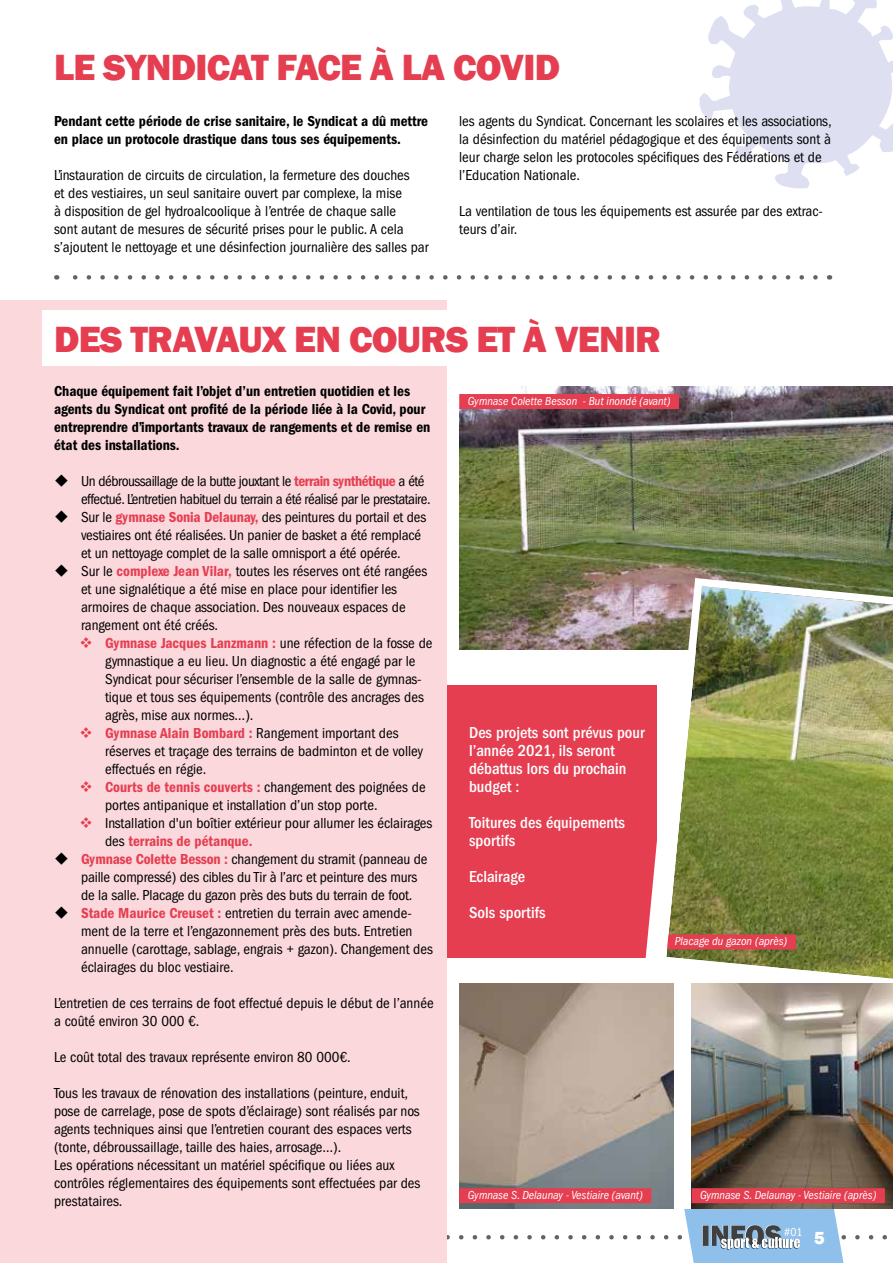
<style>
.page{position:relative;width:893px;height:1263px;background:#fff}
.page>*{position:absolute;margin:0;border:0;box-sizing:border-box;transform-origin:0 0}
.t1{font:800 37.5px "Franklin Gothic";letter-spacing:-.02em;color:#e53e51}
.t2{font:800 18px "Franklin Gothic";color:#fff}
.t3{font:500 condensed 16.5px/18px "Franklin Gothic LT Pro";color:#fff}
.t4{font:condensed 15px/18px "Franklin Gothic LT Pro";color:#000}
.t5{font:15px/18px "Franklin Gothic LT Pro Cn Dm";color:#000}
.t6{font:15px "Franklin Gothic LT Pro Cn Dm";color:#e53e51}
.t7{font:italic condensed 12px "Franklin Gothic LT Pro";color:#fff}
.t8{font:condensed 12px "Franklin Gothic LT Pro";color:#fff}
.s1{font-family:"Franklin Gothic LT Pro Cn Dm";font-stretch:normal;color:#e53e51}
.s2{font-family:"Franklin Gothic LT Pro";font-stretch:condensed;color:#000}
</style>
<div class="page">
<svg style="left:446px;top:1209px;width:441px;height:54px"></svg>
<div style="left:387px;top:685px;width:270px;height:272px;background:#e53e51"></div>
<div style="left:0;top:301px;width:446px;height:962px;background:#fad8dc"></div>
<svg style="left:700px;top:0;width:193px;height:189px"></svg>
<div style="left:43px;top:310px;width:796px;height:56px;background:#fff"></div>
<img style="left:459px;top:387px;width:434px;height:262px">
<img style="left:654px;top:574px;width:239px;height:418px">
<div style="left:459px;top:394px;width:220px;height:15px;background:#e53e51"></div>
<div style="left:666px;top:934px;width:130px;height:15px;background:#e53e51"></div>
<svg style="left:645px;top:681px;width:48px;height:280px"></svg>
<svg style="left:73px;top:275px;width:742px;height:5px"></svg>
<img style="left:459px;top:984px;width:214px;height:225px">
<img style="left:691px;top:984px;width:202px;height:225px">
<div style="left:459px;top:1188px;width:192px;height:15px;background:#e53e51"></div>
<div style="left:691px;top:1188px;width:194px;height:15px;background:#e53e51"></div>
<h1 class="t1" style="left:54px;top:43px;width:508px">LE SYNDICAT FACE À LA COVID</h1>
<p class="t5" style="left:54px;top:112px;width:376px">Pendant cette période de crise sanitaire, le Syndicat a dû mettre en place un protocole drastique dans tous ses équipements.</p>
<p class="t4" style="left:54px;top:166px;width:376px">L’instauration de circuits de circulation, la fermeture des douches<br>et des vestiaires, un seul sanitaire ouvert par complexe, la mise<br>à disposition de gel hydroalcoolique à l’entrée de chaque salle<br>sont autant de mesures de sécurité prises pour le public. A cela s’ajoutent le nettoyage et une désinfection journalière des salles par</p>
<p class="t4" style="left:459px;top:112px;width:374px">les agents du Syndicat. Concernant les scolaires et les associations, la désinfection du matériel pédagogique et des équipements sont à leur charge selon les protocoles spécifiques des Fédérations et de l’Education Nationale.</p>
<p class="t4" style="left:459px;top:202px;width:365px">La ventilation de tous les équipements est assurée par des extrac&shy;teurs d’air.</p>
<h1 class="t1" style="left:54px;top:315px;width:609px">DES TRAVAUX EN COURS ET À VENIR</h1>
<p class="t5" style="left:54px;top:382px;width:378px">Chaque équipement fait l’objet d’un entretien quotidien et les agents du Syndicat ont profité de la période liée à la Covid, pour entreprendre d’importants travaux de rangements et de remise en état des installations.</p>
<p class="t4" style="left:81px;top:472px;width:351px">Un débroussaillage de la butte jouxtant le <span class="s1">terrain synthétique</span> a été effectué. L’entretien habituel du terrain a été réalisé par le prestataire.<br>Sur le <span class="s1">gymnase Sonia Delaunay,</span> des peintures du portail et des vestiaires ont été réalisées. Un panier de basket a été remplacé et un nettoyage complet de la salle omnisport a été opérée.<br>Sur le <span class="s1">complexe Jean Vilar,</span> toutes les réserves ont été rangées et une signalétique a été mise en place pour identifier les armoires de chaque association. Des nouveaux espaces de rangement ont été créés.</p>
<p class="t6" style="left:105px;top:634px;width:329px">Gymnase Jacques Lanzmann : <span class="s2">une réfection de la fosse de</span></p>
<p class="t4" style="left:105px;top:652px;width:320px">gymnastique a eu lieu. Un diagnostic a été engagé par le Syndicat pour sécuriser l’ensemble de la salle de gymnas&shy;tique et tous ses équipements (contrôle des ancrages des agrès, mise aux normes…).<br><span class="s1">Gymnase Alain Bombard :</span> Rangement important des réserves et traçage des terrains de badminton et de volley effectués en régie.</p>
<p class="t6" style="left:105px;top:778px;width:322px">Courts de tennis couverts : <span class="s2">changement des poignées de</span></p>
<p class="t4" style="left:105px;top:796px;width:329px">portes antipanique et installation d’un stop porte.<br>Installation d'un boîtier extérieur pour allumer les éclairages</p>
<p class="t6" style="left:105px;top:832px;width:149px"><span class="s2">des</span> terrains de pétanque.</p>
<p class="t4" style="left:81px;top:850px;width:353px"><span class="s1">Gymnase Colette Besson :</span> changement du stramit (panneau de paille compressé) des cibles du Tir à l’arc et peinture des murs de la salle. Placage du gazon près des buts du terrain de foot.<br><span class="s1">Stade Maurice Creuset :</span> entretien du terrain avec amende&shy;ment de la terre et l’engazonnement près des buts. Entretien annuelle (carottage, sablage, engrais + gazon). Changement des éclairages du bloc vestiaire.</p>
<p class="t4" style="left:54px;top:994px;width:381px">L’entretien de ces terrains de foot effectué depuis le début de l’année a coûté environ 30 000 €.</p>
<p class="t4" style="left:54px;top:1048px;width:298px">Le coût total des travaux représente environ 80 000€.</p>
<p class="t4" style="left:54px;top:1084px;width:368px">Tous les travaux de rénovation des installations (peinture, enduit, pose de carrelage, pose de spots d’éclairage) sont réalisés par nos agents techniques ainsi que l’entretien courant des espaces verts (tonte, débroussaillage, taille des haies, arrosage…).<br>Les opérations nécessitant un matériel spécifique ou liées aux contrôles réglementaires des équipements sont effectuées par des prestataires.</p>
<p class="t7" style="left:468px;top:394px;width:204px">Gymnase Colette Besson - But inondé (avant)</p>
<p class="t3" style="left:469px;top:724px;width:177px">Des projets sont prévus pour l’année 2021, ils seront débattus lors du prochain budget :</p>
<p class="t3" style="left:469px;top:814px;width:157px">Toitures des équipements sportifs</p>
<p class="t3" style="left:469px;top:859px;width:78px;line-height:36px">Eclairage<br>Sols sportifs</p>
<p class="t7" style="left:675px;top:934px;width:114px">Placage du gazon (après)</p>
<p class="t7" style="left:468px;top:1188px;width:177px">Gymnase S. Delaunay - Vestiaire (avant)</p>
<p class="t7" style="left:700px;top:1188px;width:178px">Gymnase S. Delaunay - Vestiaire (après)</p>
<p class="t8" style="left:784px;top:1225px;width:20px">#01</p>
<p class="t2" style="left:814px;top:1226px;width:12px">5</p>
</div>
